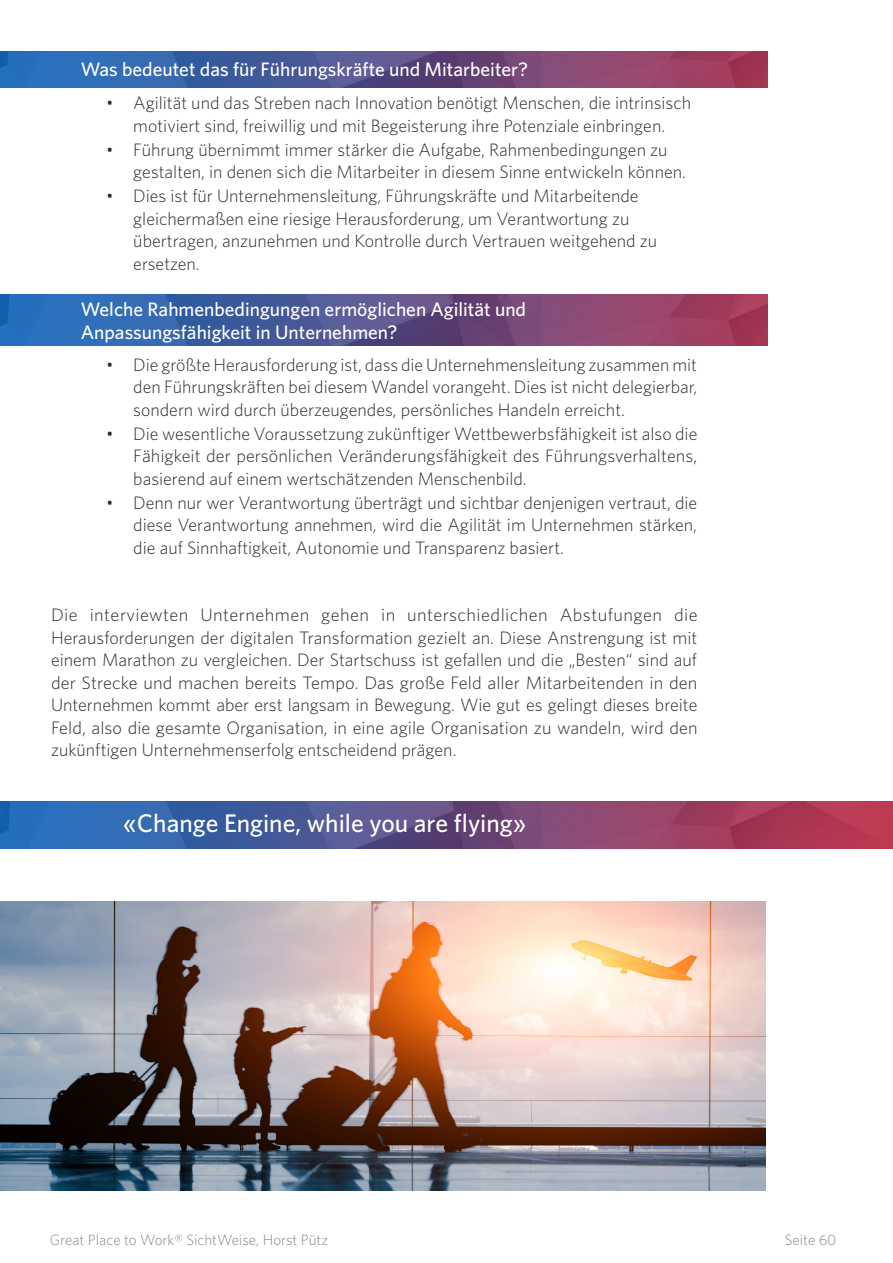
<style>
.page{position:relative;width:893px;height:1263px;background:#fff}
.page>*{position:absolute;margin:0;border:0;box-sizing:border-box;transform-origin:0 0}
.EINZUG{font:500 25.5px "Whitney HTF";color:#fff}
.EINZUG-2{font:500 19.5px/23.4px "Whitney HTF";color:#fff}
.dfliesstext{font:300 18px/22.5px "Whitney HTF";color:#292b30;text-align:justify}
.t1{font:300 15px "Whitney HTF";color:#878787}
</style>
<div class="page">
<img style="left:0;top:801px;width:893px;height:47px">
<img style="left:0;top:51px;width:767px;height:36px">
<img style="left:0;top:294px;width:767px;height:51px">
<img style="left:0;top:901px;width:765px;height:290px">
<p class="EINZUG-2" style="left:81px;top:57px;width:449px">Was bedeutet das für Führungskräfte und Mitarbeiter?</p>
<p class="dfliesstext" style="left:106px;top:91px;width:586px;text-align:center">• Agilität und das Streben nach Innovation benötigt Menschen, die intrinsisch motiviert sind, freiwillig und mit Begeisterung ihre Potenziale einbringen.</p>
<p class="dfliesstext" style="left:133px;top:138px;width:554px;text-indent:-27px">• Führung übernimmt immer stärker die Aufgabe, Rahmenbedingungen zu gestalten, in denen sich die Mitarbeiter in diesem Sinne entwickeln können.</p>
<p class="dfliesstext" style="left:133px;top:184px;width:525px;text-align:left;text-indent:-27px">• Dies ist für Unternehmensleitung, Führungskräfte und Mitarbeitende gleichermaßen eine riesige Herausforderung, um Verantwortung zu übertragen, anzunehmen und Kontrolle durch Vertrauen weitgehend zu ersetzen.</p>
<p class="EINZUG-2" style="left:81px;top:297px;width:447px">Welche Rahmenbedingungen ermöglichen Agilität und<br>Anpassungsfähigkeit in Unternehmen?</p>
<p class="dfliesstext" style="left:133px;top:353px;width:566px;text-indent:-27px">• Die größte Herausforderung ist, dass die Unternehmensleitung zusammen mit den Führungskräften bei diesem Wandel vorangeht. Dies ist nicht delegierbar, sondern wird durch überzeugendes, persönliches Handeln erreicht.</p>
<p class="dfliesstext" style="left:133px;top:422px;width:566px;text-indent:-27px">• Die wesentliche Voraussetzung zukünftiger Wettbewerbsfähigkeit ist also die Fähigkeit der persönlichen Veränderungsfähigkeit des Führungsverhaltens, basierend auf einem wertschätzenden Menschenbild.</p>
<p class="dfliesstext" style="left:133px;top:491px;width:565px;text-indent:-27px">• Denn nur wer Verantwortung überträgt und sichtbar denjenigen vertraut, die diese Verantwortung annehmen, wird die Agilität im Unternehmen stärken, die auf Sinnhaftigkeit, Autonomie und Transparenz basiert.</p>
<p class="dfliesstext" style="left:51px;top:603px;width:648px">Die interviewten Unternehmen gehen in unterschiedlichen Abstufungen die Herausforderungen der digitalen Transformation gezielt an. Diese Anstrengung ist mit einem Marathon zu vergleichen. Der Startschuss ist gefallen und die „Besten“ sind auf der Strecke und machen bereits Tempo. Das große Feld aller Mitarbeitenden in den Unternehmen kommt aber erst langsam in Bewegung. Wie gut es gelingt dieses breite Feld, also die gesamte Organisation, in eine agile Organisation zu wandeln, wird den zukünftigen Unternehmenserfolg entscheidend prägen.</p>
<p class="EINZUG" style="left:123px;top:807px;width:404px">«Change Engine, while you are flying»</p>
<p class="t1" style="left:50px;top:1231px;width:280px">Great Place to Work® SichtWeise, Horst Pütz</p>
<p class="t1" style="left:785px;top:1231px;width:53px">Seite 60</p>
</div>
